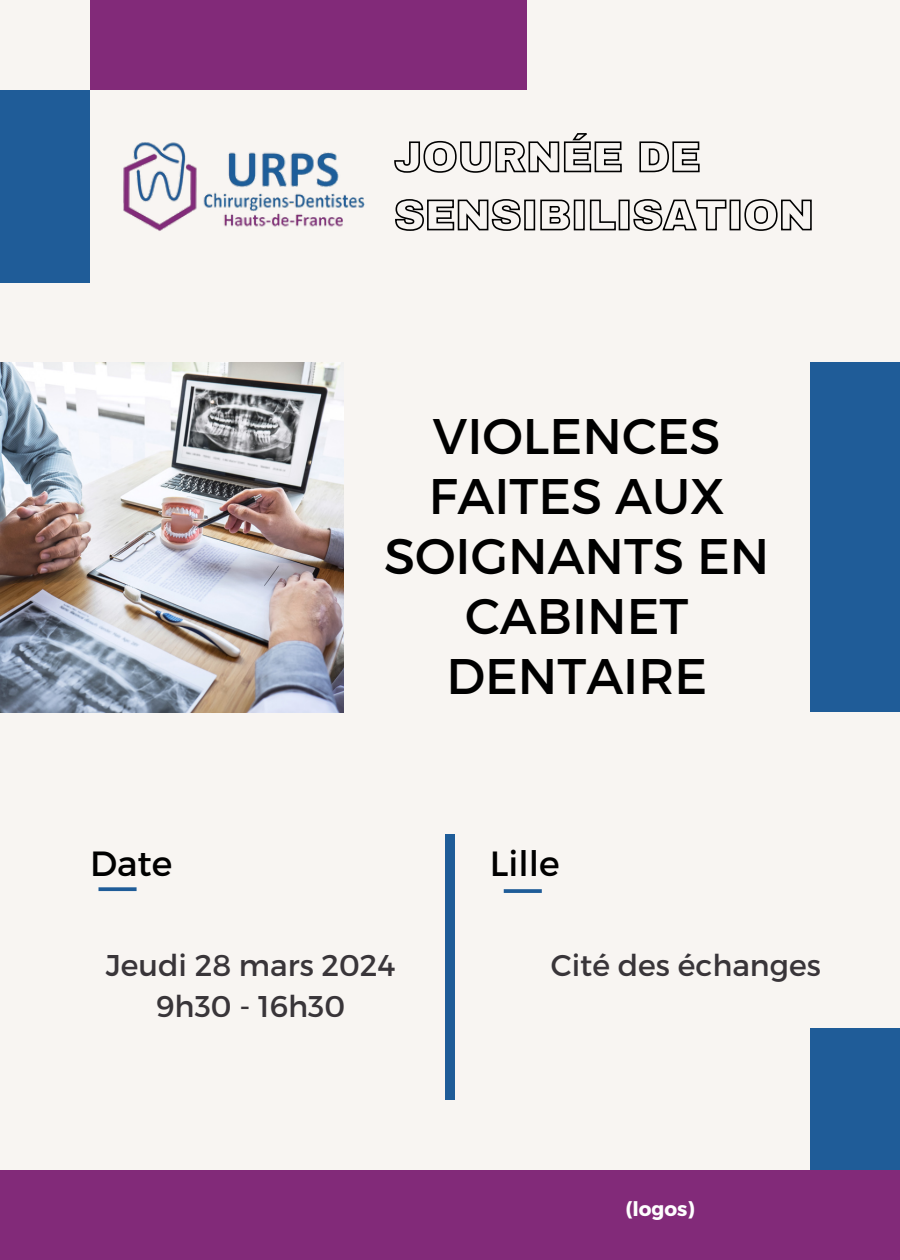
<style>
.page{position:relative;width:900px;height:1260px;background:#f8f5f2}
.page>*{position:absolute;margin:0;border:0;box-sizing:border-box;transform-origin:0 0}
.t1{font:50px/60px "Montserrat";color:#000;text-align:center}
.t2{font:35px "Montserrat";color:#000}
.t3{font:30px/41.2px "Montserrat";color:#393539;text-align:center}
.t4{font:700 20px "Montserrat";color:#fefefe}
</style>
<div class="page">
<img style="left:0;top:362px;width:343px;height:351px">
<div style="left:0;top:90px;width:90px;height:193px;background:#1f5c98"></div>
<div style="left:0;top:1170px;width:900px;height:90px;background:#822a79"></div>
<div style="left:810px;top:1029px;width:90px;height:141px;background:#1f5c98"></div>
<div style="left:810px;top:362px;width:90px;height:350px;background:#1f5c98"></div>
<div style="left:90px;top:0;width:436px;height:90px;background:#822a79"></div>
<svg style="left:99px;top:887px;width:38px;height:4px"></svg>
<svg style="left:504px;top:889px;width:38px;height:4px"></svg>
<img style="left:123px;top:142px;width:242px;height:89px">
<svg style="left:394px;top:133px;width:306px;height:40px"></svg>
<svg style="left:395px;top:199px;width:417px;height:32px"></svg>
<div style="left:445px;top:834px;width:10px;height:265px;background:#1f5c98"></div>
<h1 class="t1" style="left:384px;top:404px;width:387px">VIOLENCES<br>FAITES AUX<br>SOIGNANTS EN<br>CABINET<br>DENTAIRE</h1>
<h3 class="t2" style="left:90px;top:841px;width:84px">Date</h3>
<h4 class="t2" style="left:490px;top:841px;width:71px">Lille</h4>
<h3 class="t3" style="left:106px;top:943px;width:291px">Jeudi 28 mars 2024<br>9h30 - 16h30</h3>
<h4 class="t3" style="left:551px;top:943px;width:272px">Cité des échanges</h4>
<p class="t4" style="left:625px;top:1196px;width:71px">(logos)</p>
</div>
